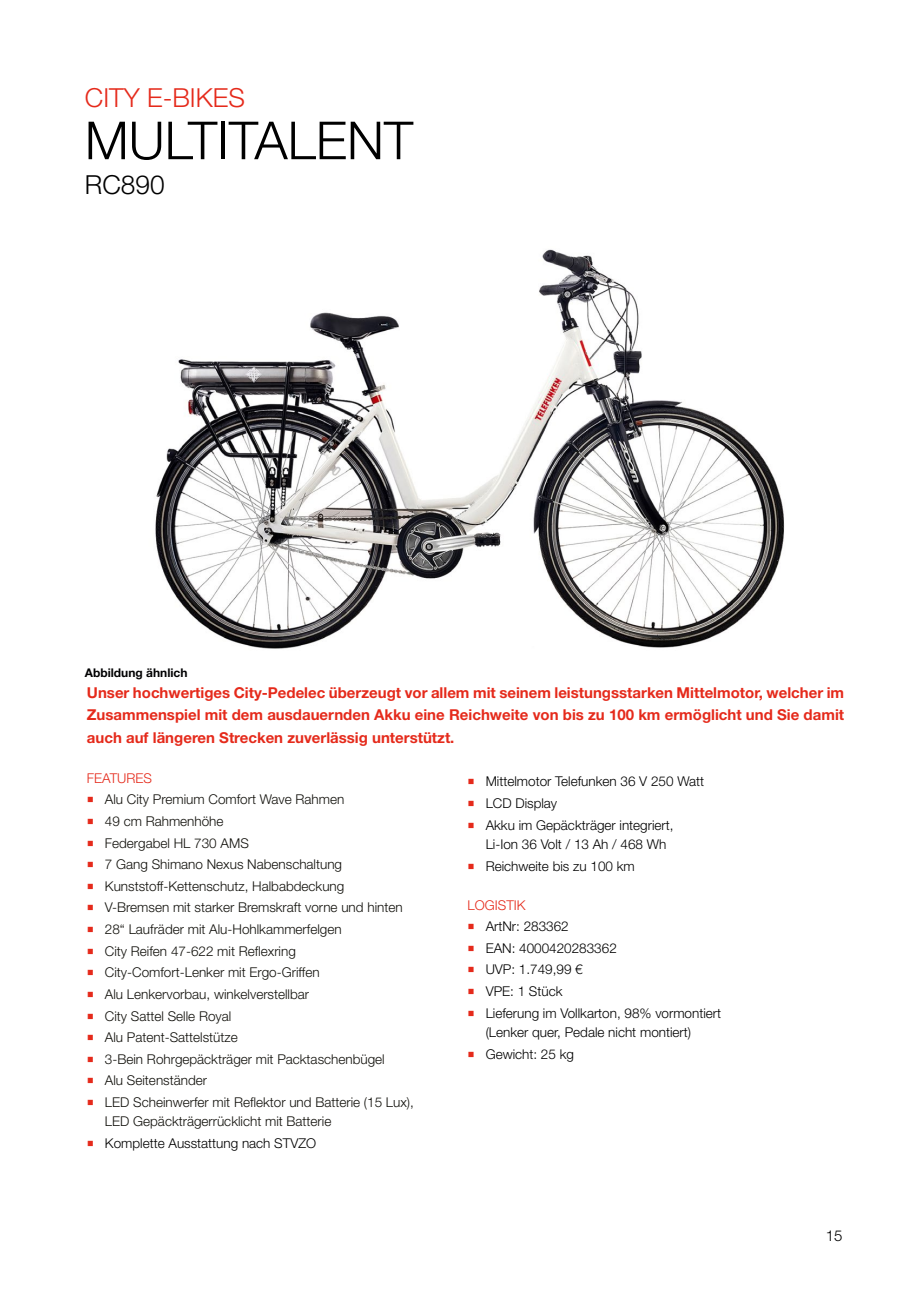
<style>
.page{position:relative;width:919px;height:1289px;background:#fff}
.page>*{position:absolute;margin:0;border:0;box-sizing:border-box;transform-origin:0 0}
.t1{font:300 52.5px "Helvetica Neue LT Std";color:#000}
.t2{font:300 26.25px "Helvetica Neue LT Std";color:#e52a1b}
.t3{font:300 26.25px "Helvetica Neue LT Std";color:#000}
.t4{font:700 15px/22.5px "Helvetica Neue LT Std";color:#e52a1b;text-align:justify}
.t5{font:300 15px "Helvetica Neue LT Std";color:#000}
.t6{font:300 13.5px/19.5px "Helvetica Neue LT Std";color:#12110c}
.t7{font:300 13.5px/19.5px "Helvetica Neue LT Std";color:#000}
.t8{font:300 13.5px "Helvetica Neue LT Std";color:#e52a1b}
.t9{font:700 12px "Helvetica Neue LT Std";color:#020203}
.s1{font-family:"Minion Pro";font-weight:400;font-size:18px;color:#e52a1b}
</style>
<div class="page">
<img style="left:155px;top:249px;width:630px;height:400px">
<h2 class="t2" style="left:85px;top:81px;width:161px">CITY E-BIKES</h2>
<h1 class="t1" style="left:85px;top:108px;width:330px">MULTITALENT</h1>
<h2 class="t3" style="left:85px;top:168px;width:81px">RC890</h2>
<p class="t9" style="left:85px;top:665px;width:104px">Abbildung ähnlich</p>
<p class="t4" style="left:87px;top:680px;width:758px">Unser hochwertiges City-Pedelec überzeugt vor allem mit seinem leistungsstarken Mittelmotor, welcher im Zusammenspiel mit dem ausdauernden Akku eine Reichweite von bis zu 100 km ermöglicht und Sie damit auch auf längeren Strecken zuverlässig unterstützt.</p>
<p class="t8" style="left:87px;top:769px;width:67px">FEATURES</p>
<p class="t6" style="left:87px;top:789px;width:259px"><span class="s1">■</span> Alu City Premium Comfort Wave Rahmen</p>
<p class="t6" style="left:87px;top:811px;width:138px"><span class="s1">■</span> 49 cm Rahmenhöhe</p>
<p class="t6" style="left:87px;top:832px;width:163px"><span class="s1">■</span> Federgabel HL 730 AMS</p>
<p class="t6" style="left:87px;top:854px;width:257px"><span class="s1">■</span> 7 Gang Shimano Nexus Nabenschaltung</p>
<p class="t6" style="left:87px;top:876px;width:259px"><span class="s1">■</span> Kunststoff-Kettenschutz, Halbabdeckung</p>
<p class="t6" style="left:87px;top:897px;width:317px"><span class="s1">■</span> V-Bremsen mit starker Bremskraft vorne und hinten</p>
<p class="t6" style="left:87px;top:919px;width:256px"><span class="s1">■</span> 28“ Laufräder mit Alu-Hohlkammerfelgen</p>
<p class="t6" style="left:87px;top:940px;width:210px"><span class="s1">■</span> City Reifen 47-622 mit Reflexring</p>
<p class="t6" style="left:87px;top:962px;width:234px"><span class="s1">■</span> City-Comfort-Lenker mit Ergo-Griffen</p>
<p class="t6" style="left:87px;top:984px;width:224px"><span class="s1">■</span> Alu Lenkervorbau, winkelverstellbar</p>
<p class="t6" style="left:87px;top:1005px;width:146px"><span class="s1">■</span> City Sattel Selle Royal</p>
<p class="t6" style="left:87px;top:1027px;width:152px"><span class="s1">■</span> Alu Patent-Sattelstütze</p>
<p class="t6" style="left:87px;top:1048px;width:299px"><span class="s1">■</span> 3-Bein Rohrgepäckträger mit Packtaschenbügel</p>
<p class="t6" style="left:87px;top:1070px;width:122px"><span class="s1">■</span> Alu Seitenständer</p>
<p class="t6" style="left:105px;top:1092px;width:310px;text-indent:-18px"><span class="s1">■</span> LED Scheinwerfer mit Reflektor und Batterie (15 Lux),<br>LED Gepäckträgerrücklicht mit Batterie</p>
<p class="t7" style="left:87px;top:1133px;width:231px"><span class="s1">■</span> Komplette Ausstattung nach STVZO</p>
<p class="t7" style="left:467px;top:771px;width:238px"><span class="s1">■</span> Mittelmotor Telefunken 36 V 250 Watt</p>
<p class="t7" style="left:467px;top:793px;width:91px"><span class="s1">■</span> LCD Display</p>
<p class="t7" style="left:485px;top:814px;width:189px;text-indent:-18px"><span class="s1">■</span> Akku im Gepäckträger integriert,<br>Li-Ion 36 Volt / 13 Ah / 468 Wh</p>
<p class="t7" style="left:467px;top:855px;width:169px"><span class="s1">■</span> Reichweite bis zu 100 km</p>
<p class="t8" style="left:467px;top:896px;width:60px">LOGISTIK</p>
<p class="t7" style="left:467px;top:916px;width:103px"><span class="s1">■</span> ArtNr: 283362</p>
<p class="t7" style="left:467px;top:938px;width:151px"><span class="s1">■</span> EAN: 4000420283362</p>
<p class="t7" style="left:467px;top:959px;width:117px"><span class="s1">■</span> UVP: 1.749,99 €</p>
<p class="t7" style="left:467px;top:981px;width:96px"><span class="s1">■</span> VPE: 1 Stück</p>
<p class="t7" style="left:485px;top:1002px;width:237px;text-indent:-18px"><span class="s1">■</span> Lieferung im Vollkarton, 98% vormontiert (Lenker quer, Pedale nicht montiert)</p>
<p class="t7" style="left:467px;top:1043px;width:108px"><span class="s1">■</span> Gewicht: 25 kg</p>
<p class="t5" style="left:825px;top:1226px;width:18px">15</p>
</div>
